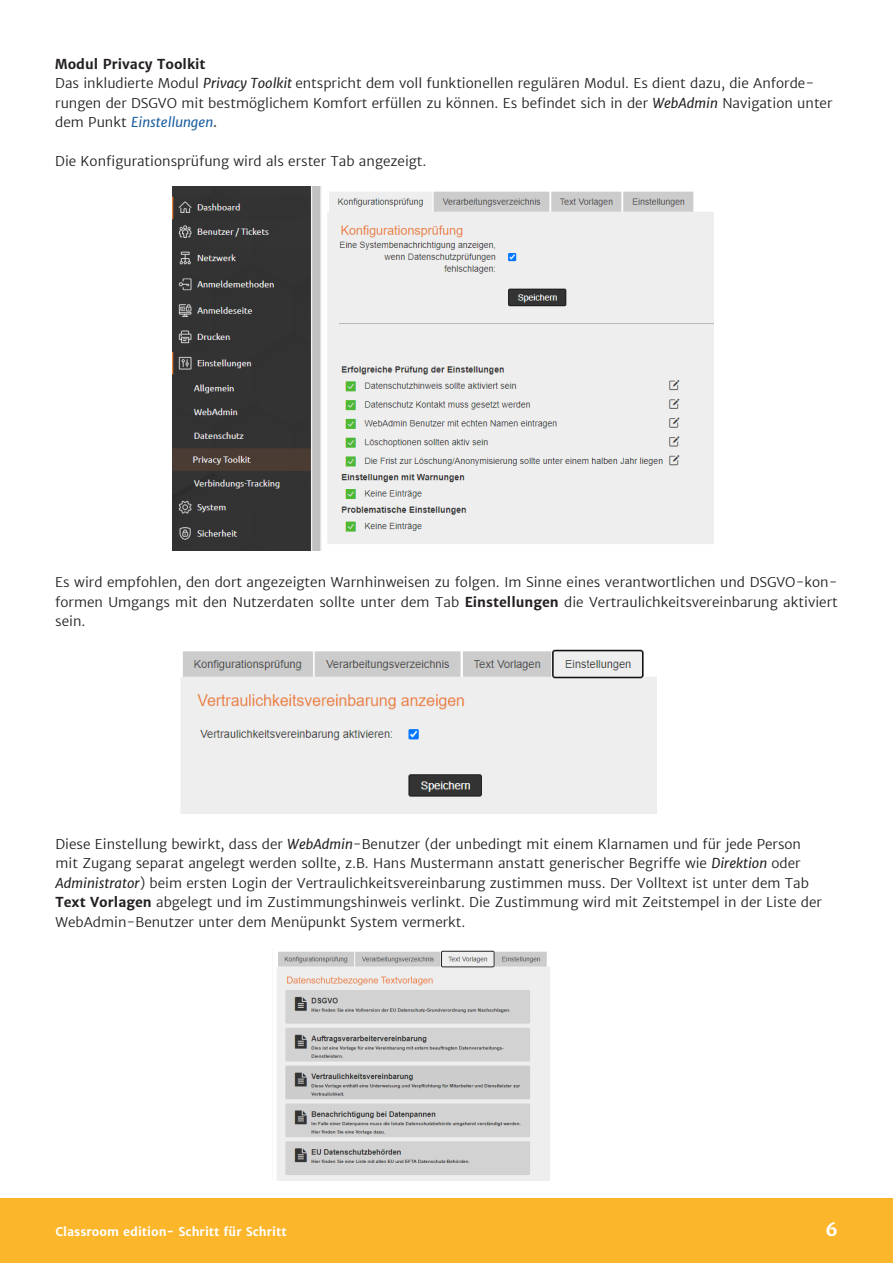
<style>
.page{position:relative;width:893px;height:1263px;background:#fff}
.page>*{position:absolute;margin:0;border:0;box-sizing:border-box;transform-origin:0 0}
.Text{font:700 18px "Merriweather Sans";color:#fff}
.t1{font:300 13.5px/19.5px "Merriweather Sans";color:#231f20}
.t2{font:700 13.5px "Merriweather Sans";color:#231f20}
.Text-2{font:700 12px "Merriweather Sans";color:#fff}
.s1{font-weight:400;font-style:italic}
.s2{font-weight:400;font-style:italic;color:#175d9e}
.s3{font-weight:400;color:#4a4e4d}
.s4{font-weight:700}
</style>
<div class="page">
<div style="left:0;top:1198px;width:893px;height:65px;background:#fcb62b"></div>
<img style="left:172px;top:186px;width:541px;height:364px">
<img style="left:181px;top:649px;width:476px;height:164px">
<img style="left:277px;top:950px;width:273px;height:231px">
<p class="t2" style="left:55px;top:55px;width:152px">Modul Privacy Toolkit</p>
<p class="t1" style="left:55px;top:74px;width:779px">Das inkludierte Modul <span class="s1">Privacy Toolkit</span> entspricht dem voll funktionellen regulären Modul. Es dient dazu, die Anforde&shy;rungen der DSGVO mit bestmöglichem Komfort erfüllen zu können. Es befindet sich in der <span class="s1">WebAdmin</span> Navigation unter dem Punkt <span class="s2">Einstellungen</span><span class="s3">.</span></p>
<p class="t1" style="left:55px;top:152px;width:373px">Die Konfigurationsprüfung wird als erster Tab angezeigt.</p>
<p class="t1" style="left:55px;top:573px;width:784px;text-align:justify">Es wird empfohlen, den dort angezeigten Warnhinweisen zu folgen. Im Sinne eines verantwortlichen und DSGVO-kon&shy;formen Umgangs mit den Nutzerdaten sollte unter dem Tab <span class="s4">Einstellungen</span> die Vertraulichkeitsvereinbarung aktiviert sein.</p>
<p class="t1" style="left:56px;top:834px;width:768px">Diese Einstellung bewirkt, dass der <span class="s1">WebAdmin</span>-Benutzer (der unbedingt mit einem Klarnamen und für jede Person mit Zugang separat angelegt werden sollte, z.B. Hans Mustermann anstatt generischer Begriffe wie <span class="s1">Direktion</span> oder <span class="s1">Administrator</span>) beim ersten Login der Vertraulichkeitsvereinbarung zustimmen muss. Der Volltext ist unter dem Tab <span class="s4">Text Vorlagen</span> abgelegt und im Zustimmungshinweis verlinkt. Die Zustimmung wird mit Zeitstempel in der Liste der WebAdmin-Benutzer unter dem Menüpunkt System vermerkt.</p>
<p class="Text-2" style="left:56px;top:1224px;width:233px">Classroom edition- Schritt für Schritt</p>
<p class="Text" style="left:825px;top:1219px;width:14px">6</p>
</div>
